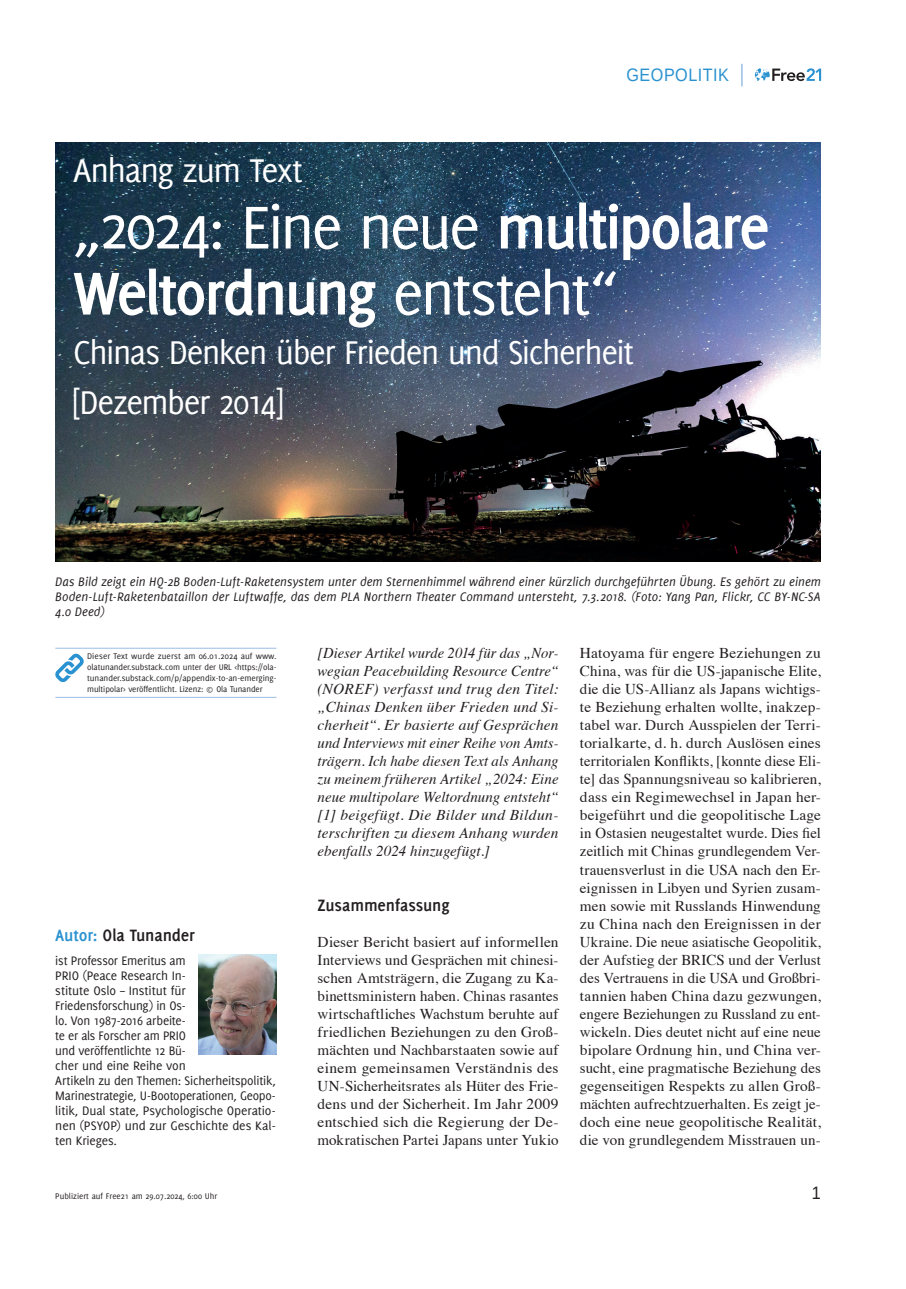
<style>
.page{position:relative;width:906px;height:1289px;background:#fff}
.page>*{position:absolute;margin:0;border:0;box-sizing:border-box;transform-origin:0 0}
.t1{font:66px/66px "Delicious";letter-spacing:-.045em;color:#fff}
.t2{font:36px/49.5px "Delicious";letter-spacing:-.04em;color:#fff}
.t3{font:700 18px "Delicious";letter-spacing:-.01em;color:#231f20}
.t4{font:18px "Liberation Sans";letter-spacing:.03em;color:#2a92d0;scale:.9 1}
.t5{font:18px "Liberation Sans";color:#231f20;scale:.9 1}
.t6{font:15px/18px "Times";letter-spacing:.005em;color:#231f20;text-align:justify}
.t7{font:italic 15px/18px "Times";letter-spacing:.005em;color:#231f20;text-align:justify}
.t8{font:13.5px/15px "Delicious";letter-spacing:-.015em;color:#231f20}
.t9{font:italic 13.5px/15px "Delicious";letter-spacing:.005em;color:#231f20;text-align:justify}
.t10{font:9px/10.8px "Delicious";letter-spacing:-.01em;color:#231f20;text-align:justify}
.s1{font-weight:700}
.s2{color:#2a92d0}
</style>
<div class="page">
<svg style="left:755px;top:68px;width:66px;height:13px"></svg>
<svg style="left:741px;top:64px;width:1px;height:22px"></svg>
<img style="left:55px;top:142px;width:766px;height:419px">
<hr style="left:55px;top:648px;width:221px;height:1px;background:#9abfe5">
<hr style="left:55px;top:697px;width:221px;height:1px;background:#9abfe5">
<svg style="left:55px;top:653px;width:29px;height:29px"></svg>
<img style="left:199px;top:954px;width:77px;height:100px">
<p class="t4" style="left:626px;top:63px;width:115px">GEOPOLITIK</p>
<h2 class="t2" style="left:73px;top:145px;width:231px">Anhang zum Text</h2>
<h1 class="t1" style="left:73px;top:193px;width:698px">„2024: Eine neue <span class="s1">multipolare<br>Weltordnung</span> entsteht“</h1>
<h2 class="t2" style="left:73px;top:327px;width:563px">Chinas Denken über Frieden und Sicherheit [Dezember 2014]</h2>
<p class="t9" style="left:55px;top:573px;width:767px">Das Bild zeigt ein HQ-2B Boden-Luft-Raketensystem unter dem Sternenhimmel während einer kürzlich durchgeführten Übung. Es gehört zu einem Boden-Luft-Raketenbataillon der Luftwaffe, das dem PLA Northern Theater Command untersteht, 7.3.2018. (Foto: Yang Pan, Flickr, CC BY-NC-SA 4.0 Deed)</p>
<p class="t10" style="left:87px;top:650px;width:191px">Dieser Text wurde zuerst am 06.01.2024 auf www. olatunander.substack.com unter der URL &lt;https://ola&shy;tunander.substack.com/p/appendix-to-an-emerging&shy;multipolar&gt; veröffentlicht. Lizenz: © Ola Tunander</p>
<p class="t7" style="left:317px;top:643px;width:242px">[Dieser Artikel wurde 2014 für das „Nor&shy;wegian Peacebuilding Resource Centre“ (NOREF) verfasst und trug den Titel: „Chinas Denken über Frieden und Si&shy;cherheit“. Er basierte auf Gesprächen und Interviews mit einer Reihe von Amts&shy;trägern. Ich habe diesen Text als Anhang zu meinem früheren Artikel „2024: Eine neue multipolare Weltordnung entsteht“ [1] beigefügt. Die Bilder und Bildun&shy;terschriften zu diesem Anhang wurden ebenfalls 2024 hinzugefügt.]</p>
<p class="t3" style="left:317px;top:894px;width:133px">Zusammenfassung</p>
<p class="t6" style="left:317px;top:931px;width:242px">Dieser Bericht basiert auf informellen Interviews und Gesprächen mit chinesi&shy;schen Amtsträgern, die Zugang zu Ka&shy;binettsministern haben. Chinas rasantes wirtschaftliches Wachstum beruhte auf friedlichen Beziehungen zu den Groß&shy;mächten und Nachbarstaaten sowie auf einem gemeinsamen Verständnis des UN-Sicherheitsrates als Hüter des Frie&shy;dens und der Sicherheit. Im Jahr 2009 entschied sich die Regierung der De&shy;mokratischen Partei Japans unter Yukio</p>
<p class="t6" style="left:580px;top:643px;width:242px">Hatoyama für engere Beziehungen zu China, was für die US-japanische Elite, die die US-Allianz als Japans wichtigs&shy;te Beziehung erhalten wollte, inakzep&shy;tabel war. Durch Ausspielen der Terri&shy;torialkarte, d. h. durch Auslösen eines territorialen Konflikts, [konnte diese Eli&shy;te] das Spannungsniveau so kalibrieren, dass ein Regimewechsel in Japan her&shy;beigeführt und die geopolitische Lage in Ostasien neugestaltet wurde. Dies fiel zeitlich mit Chinas grundlegendem Ver&shy;trauensverlust in die USA nach den Er&shy;eignissen in Libyen und Syrien zusam&shy;men sowie mit Russlands Hinwendung zu China nach den Ereignissen in der Ukraine. Die neue asiatische Geopolitik, der Aufstieg der BRICS und der Verlust des Vertrauens in die USA und Großbri&shy;tannien haben China dazu gezwungen, engere Beziehungen zu Russland zu ent&shy;wickeln. Dies deutet nicht auf eine neue bipolare Ordnung hin, und China ver&shy;sucht, eine pragmatische Beziehung des gegenseitigen Respekts zu allen Groß&shy;mächten aufrechtzuerhalten. Es zeigt je&shy;doch eine neue geopolitische Realität, die von grundlegendem Misstrauen un-</p>
<p class="t3" style="left:55px;top:924px;width:141px"><span class="s2">Autor:</span> Ola Tunander</p>
<p class="t8" style="left:55px;top:952px;width:222px">ist Professor Emeritus am<br>PRIO (Peace Research In-<br>stitute Oslo – Institut für<br>Friedensforschung) in Os-<br>lo. Von 1987-2016 arbeite-<br>te er als Forscher am PRIO<br>und veröffentlichte 12 Bü-<br>cher und eine Reihe von<br>Artikeln zu den Themen: Sicherheitspolitik,<br>Marinestrategie, U-Bootoperationen, Geopo&shy;litik, Dual state, Psychologische Operatio&shy;nen (PSYOP) und zur Geschichte des Kal&shy;ten Krieges.</p>
<p class="t10" style="left:55px;top:1190px;width:163px">Publiziert auf Free21 am 29.07.2024, 6:00 Uhr</p>
<p class="t5" style="left:812px;top:1181px;width:12px">1</p>
</div>
